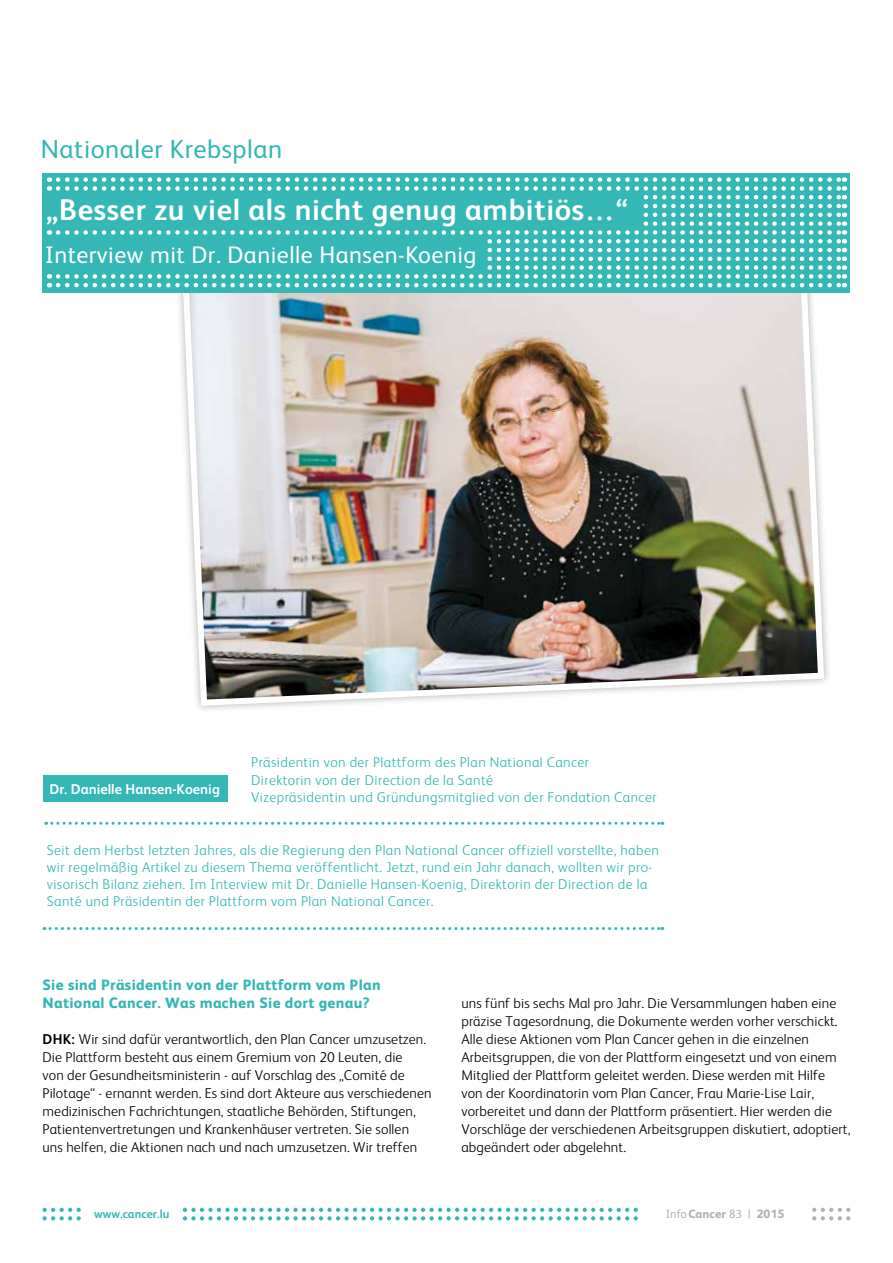
<style>
.page{position:relative;width:893px;height:1263px;background:#fff}
.page>*{position:absolute;margin:0;border:0;box-sizing:border-box;transform-origin:0 0}
.t1{font:700 30px "FS Albert";letter-spacing:.02em;color:#fff}
.t2{font:26.25px "FS Albert";letter-spacing:.02em;color:#34b7b5}
.t3{font:24px "FS Albert";letter-spacing:.02em;color:#fff}
.t4{font:800 15px/18px "FS Albert";letter-spacing:.02em;color:#34b7b5}
.t5{font:300 14.25px/18px "FS Albert";letter-spacing:.01em;color:#000}
.t6{font:300 14.25px/17.1px "FS Albert";letter-spacing:.03em;color:#34b7b5}
.t7{font:700 14.25px "FS Albert";color:#fff}
.t8{font:800 12px "FS Albert";letter-spacing:.005em;color:#b3b2b2}
.t9{font:700 12px "FS Albert";color:#34b7b5}
.s1{font-weight:700}
.s2{font-weight:400}
</style>
<div class="page">
<svg style="left:812px;top:1208px;width:38px;height:12px"></svg>
<svg style="left:43px;top:1208px;width:38px;height:12px"></svg>
<svg style="left:183px;top:1208px;width:455px;height:12px"></svg>
<img style="left:178px;top:292px;width:649px;height:417px">
<div style="left:43px;top:776px;width:185px;height:26px;background:#34b7b5"></div>
<div style="left:43px;top:173px;width:807px;height:119px;background:#34b7b5"></div>
<svg style="left:49px;top:177px;width:1px;height:110px"></svg>
<svg style="left:58px;top:177px;width:787px;height:110px"></svg>
<div style="left:47px;top:194px;width:595px;height:33px;background:#34b7b5"></div>
<div style="left:46px;top:238px;width:440px;height:33px;background:#34b7b5"></div>
<svg style="left:44px;top:927px;width:619px;height:3px"></svg>
<svg style="left:46px;top:822px;width:617px;height:3px"></svg>
<h2 class="t2" style="left:41px;top:131px;width:243px">Nationaler Krebsplan</h2>
<h1 class="t1" style="left:46px;top:189px;width:584px">„Besser zu viel als nicht genug ambitiös…“</h1>
<h3 class="t3" style="left:45px;top:239px;width:433px">Interview mit Dr. Danielle Hansen-Koenig</h3>
<p class="t7" style="left:50px;top:779px;width:172px">Dr. Danielle Hansen-Koenig</p>
<p class="t6" style="left:251px;top:753px;width:407px;line-height:17.5px">Präsidentin von der Plattform des Plan National Cancer<br>Direktorin von der Direction de la Santé<br>Vizepräsidentin und Gründungsmitglied von der Fondation Cancer</p>
<p class="t6" style="left:47px;top:840px;width:613px">Seit dem Herbst letzten Jahres, als die Regierung den Plan National Cancer offiziell vorstellte, haben wir regelmäßig Artikel zu diesem Thema veröffentlicht. Jetzt, rund ein Jahr danach, wollten wir pro&shy;visorisch Bilanz ziehen. Im Interview mit Dr. Danielle Hansen-Koenig, Direktorin der Direction de la Santé und Präsidentin der Plattform vom Plan National Cancer.</p>
<p class="t4" style="left:43px;top:975px;width:340px">Sie sind Präsidentin von der Plattform vom Plan<br>National Cancer. Was machen Sie dort genau?</p>
<p class="t5" style="left:43px;top:1029px;width:391px"><span class="s1">DHK:</span> Wir sind dafür verantwortlich, den Plan Cancer umzusetzen.<br>Die Plattform besteht aus einem Gremium von 20 Leuten, die<br>von der Gesundheitsministerin - auf Vorschlag des „Comité de Pilotage“ - ernannt werden. Es sind dort Akteure aus verschiedenen medizinischen Fachrichtungen, staatliche Behörden, Stiftungen, Patientenvertretungen und Krankenhäuser vertreten. Sie sollen uns helfen, die Aktionen nach und nach umzusetzen. Wir treffen</p>
<p class="t5" style="left:461px;top:993px;width:391px">uns fünf bis sechs Mal pro Jahr. Die Versammlungen haben eine präzise Tagesordnung, die Dokumente werden vorher verschickt.<br>Alle diese Aktionen vom Plan Cancer gehen in die einzelnen Arbeitsgruppen, die von der Plattform eingesetzt und von einem Mitglied der Plattform geleitet werden. Diese werden mit Hilfe<br>von der Koordinatorin vom Plan Cancer, Frau Marie-Lise Lair, vorbereitet und dann der Plattform präsentiert. Hier werden die Vorschläge der verschiedenen Arbeitsgruppen diskutiert, adoptiert, abgeändert oder abgelehnt.</p>
<p class="t9" style="left:94px;top:1206px;width:77px">www.cancer.lu</p>
<p class="t8" style="left:666px;top:1205px;width:120px"><span class="s2">Info</span>Cancer <span class="s2">83 |</span> 2015</p>
</div>
